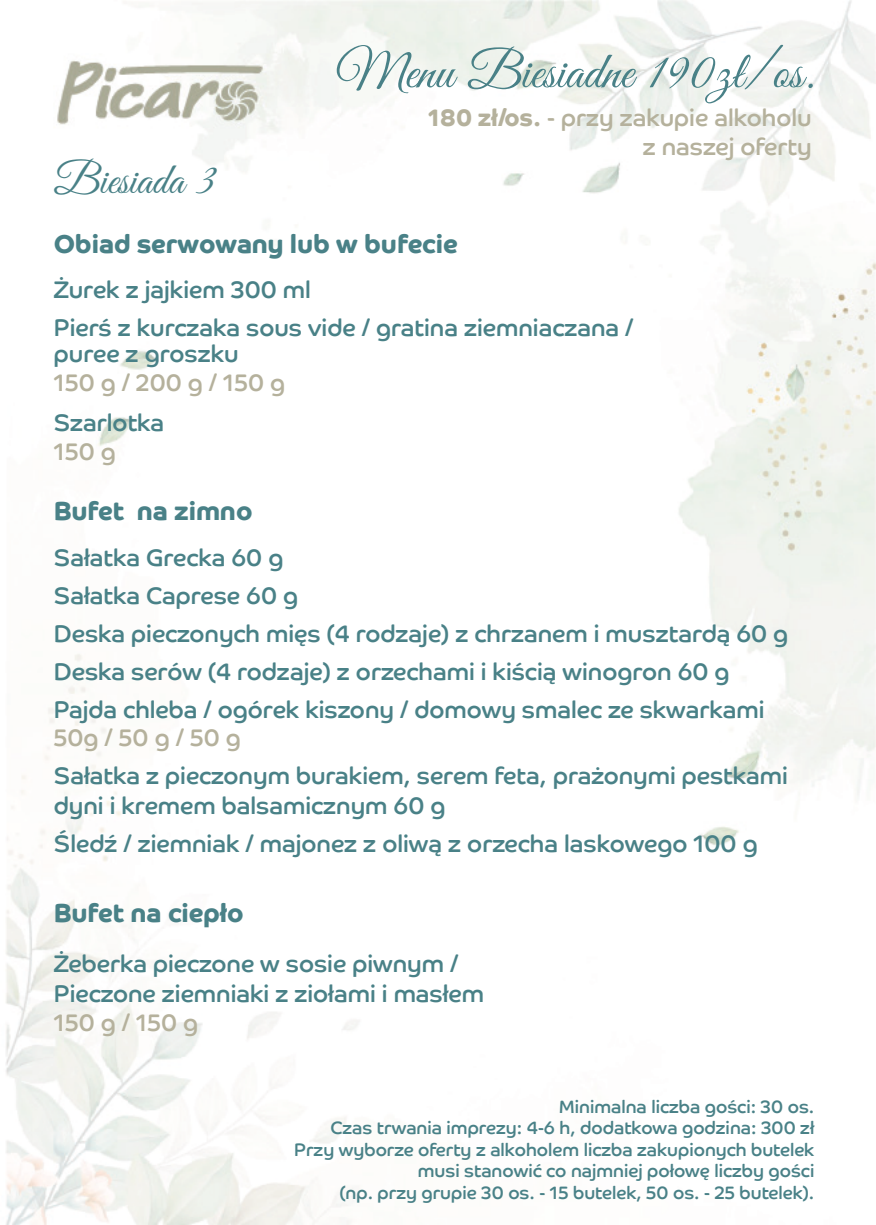
<style>
.page{position:relative;width:876px;height:1225px;background:#fff}
.page>*{position:absolute;margin:0;border:0;box-sizing:border-box;transform-origin:0 0}
.t1{font:52px "Great Vibes";color:#498187}
.t2{font:44px "Great Vibes";color:#498187}
.t3{font:700 26px "Co Headline";color:#498187}
.t4{font:24px/38px "Co Headline";color:#498187}
.t5{font:24px/28.8px "Co Headline";color:#b5b19c;text-align:right}
.t6{font:18px/21.6px "Co Headline";color:#498187;text-align:right}
.s1{font-weight:700}
</style>
<div class="page">
<img style="left:6px;top:1px;width:869px;height:1223px">
<h1 class="t1" style="left:336px;top:43px;width:479px">Menu Biesiadne 190zł/os.</h1>
<p class="t5" style="left:428px;top:103px;width:385px"><span class="s1">180 zł/os.</span> - przy zakupie alkoholu z naszej oferty</p>
<h2 class="t2" style="left:54px;top:155px;width:163px">Biesiada 3</h2>
<p class="t3" style="left:54px;top:228px;width:405px">Obiad serwowany lub w bufecie</p>
<p class="t4" style="left:54px;top:270px;width:581px">Żurek z jajkiem 300 ml<br>Pierś z kurczaka sous vide / gratina ziemniaczana /</p>
<p class="t4" style="left:54px;top:334px;width:186px">puree z groszku</p>
<p class="t5" style="left:54px;top:368px;width:233px">150 g / 200 g / 150 g</p>
<p class="t4" style="left:54px;top:403px;width:112px">Szarlotka</p>
<p class="t5" style="left:54px;top:437px;width:63px">150 g</p>
<p class="t3" style="left:54px;top:495px;width:200px">Bufet na zimno</p>
<p class="t4" style="left:54px;top:538px;width:735px">Sałatka Grecka 60 g<br>Sałatka Caprese 60 g<br>Deska pieczonych mięs (4 rodzaje) z chrzanem i musztardą 60 g Deska serów (4 rodzaje) z orzechami i kiścią winogron 60 g Pajda chleba / ogórek kiszony / domowy smalec ze skwarkami</p>
<p class="t5" style="left:54px;top:723px;width:188px">50g / 50 g / 50 g</p>
<p class="t4" style="left:54px;top:761px;width:735px;line-height:30px">Sałatka z pieczonym burakiem, serem feta, prażonymi pestkami dyni i kremem balsamicznym 60 g</p>
<p class="t4" style="left:54px;top:825px;width:705px">Śledź / ziemniak / majonez z oliwą z orzecha laskowego 100 g</p>
<p class="t3" style="left:54px;top:897px;width:191px">Bufet na ciepło</p>
<p class="t4" style="left:54px;top:948px;width:432px;line-height:30px">Żeberka pieczone w sosie piwnym /<br>Pieczone ziemniaki z ziołami i masłem</p>
<p class="t5" style="left:54px;top:1007px;width:146px">150 g / 150 g</p>
<p class="t6" style="left:294px;top:1095px;width:521px">Minimalna liczba gości: 30 os.<br>Czas trwania imprezy: 4-6 h, dodatkowa godzina: 300 zł Przy wyborze oferty z alkoholem liczba zakupionych butelek musi stanowić co najmniej połowę liczby gości<br>(np. przy grupie 30 os. - 15 butelek, 50 os. - 25 butelek).</p>
</div>
